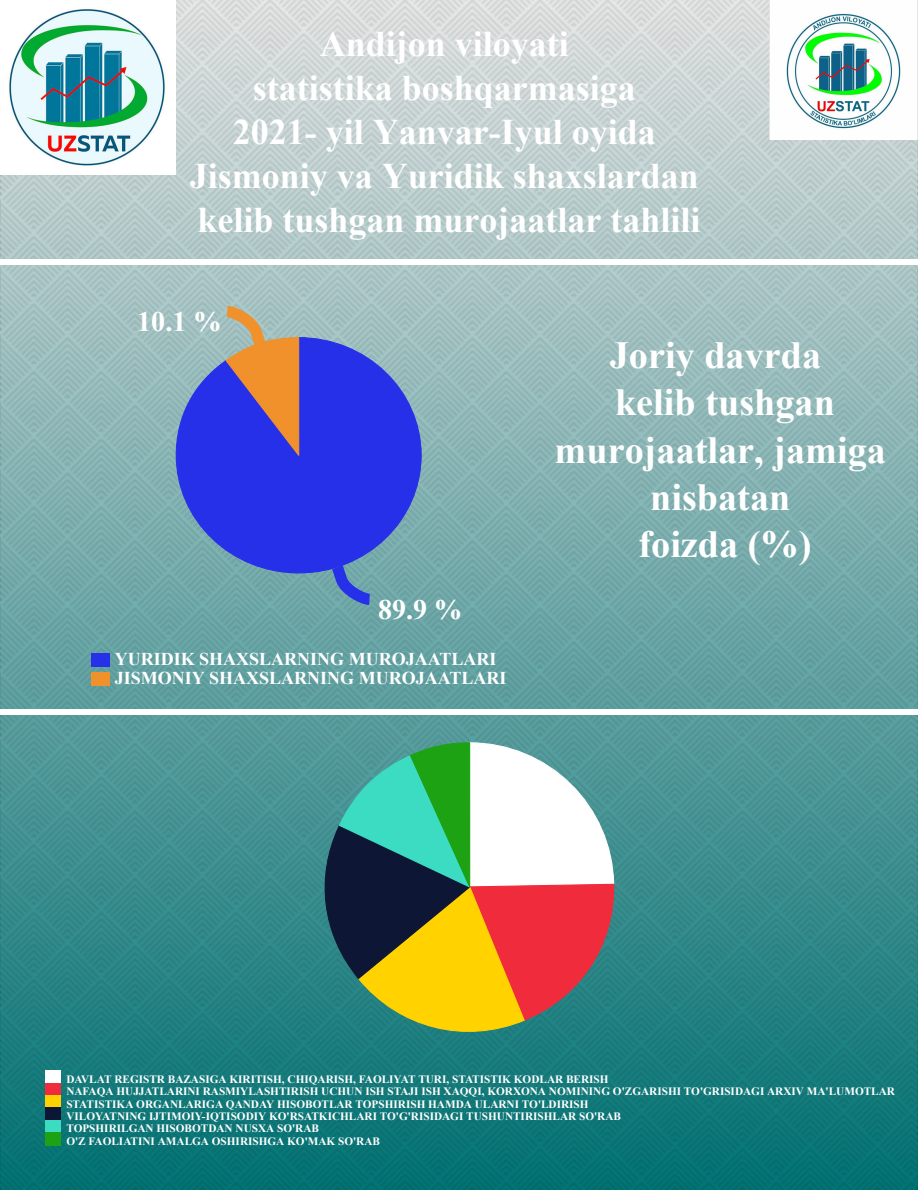
<style>
.page{position:relative;width:918px;height:1190px;background:#fff}
.page>*{position:absolute;margin:0;border:0;box-sizing:border-box;transform-origin:0 0}
.t1{font:700 38.25px/47.2px "Times New Roman";color:#fff;text-align:center}
.t2{font:700 36px/43.8px "Times New Roman";color:#fff;text-align:center}
.t3{font:700 28.2px "Times New Roman";color:#fff}
.t4{font:700 18px/19.2px "Times New Roman";color:#fff}
.t5{font:700 11.25px/12.3px "Times New Roman";color:#fff}
</style>
<div class="page">
<div style="left:0;top:0;width:918px;height:1189px;background:linear-gradient(to bottom,#dfdfdf,#027071)"></div>
<svg style="left:175px;top:336px;width:246px;height:238px;background:#3d4fdb"></svg>
<svg style="left:323px;top:553px;width:58px;height:57px;background:#5a82bc"></svg>
<svg style="left:216px;top:300px;width:84px;height:158px;background:#957b93"></svg>
<div style="left:91px;top:653px;width:18px;height:13px;background:#2630e8"></div>
<div style="left:91px;top:672px;width:18px;height:13px;background:#f0912c"></div>
<div style="left:0;top:259px;width:918px;height:5px;background:#fff"></div>
<img style="left:770px;top:0;width:148px;height:140px">
<svg style="left:315px;top:741px;width:300px;height:303px"></svg>
<div style="left:45px;top:1070px;width:16px;height:13px;background:#fff"></div>
<div style="left:45px;top:1082px;width:16px;height:14px;background:#f02c3c"></div>
<div style="left:45px;top:1095px;width:16px;height:13px;background:#ffd200"></div>
<div style="left:45px;top:1107px;width:16px;height:13px;background:#0e1635"></div>
<div style="left:45px;top:1119px;width:16px;height:14px;background:#3bdcc2"></div>
<div style="left:45px;top:1132px;width:16px;height:13px;background:#1da214"></div>
<div style="left:0;top:709px;width:918px;height:5px;background:#fff"></div>
<img style="left:0;top:0;width:175px;height:174px">
<h2 class="t2" style="left:190px;top:21px;width:512px">Andijon viloyati<br>statistika boshqarmasiga<br>2021- yil Yanvar-Iyul oyida<br>Jismoniy va Yuridik shaxslardan kelib tushgan murojaatlar tahlili</h2>
<h3 class="t3" style="left:137px;top:302px;width:86px">10.1 %</h3>
<h3 class="t3" style="left:378px;top:590px;width:86px">89.9 %</h3>
<h3 class="t4" style="left:115px;top:649px;width:393px">YURIDIK SHAXSLARNING MUROJAATLARI<br>JISMONIY SHAXSLARNING MUROJAATLARI</h3>
<h1 class="t1" style="left:555px;top:330px;width:333px">Joriy davrda<br>kelib tushgan murojaatlar, jamiga nisbatan<br>foizda (%)</h1>
<p class="t5" style="left:66px;top:1072px;width:830px">DAVLAT REGISTR BAZASIGA KIRITISH, CHIQARISH, FAOLIYAT TURI, STATISTIK KODLAR BERISH<br>NAFAQA HUJJATLARINI RASMIYLASHTIRISH UCHUN ISH STAJI ISH XAQQI, KORXONA NOMINING O'ZGARISHI TO'GRISIDAGI ARXIV MA'LUMOTLAR STATISTIKA ORGANLARIGA QANDAY HISOBOTLAR TOPSHIRISH HAMDA ULARNI TO'LDIRISH<br>VILOYATNING IJTIMOIY-IQTISODIY KO'RSATKICHLARI TO'G'RISIDAGI TUSHUNTIRISHLAR SO'RAB<br>TOPSHIRILGAN HISOBOTDAN NUSXA SO'RAB<br>O'Z FAOLIATINI AMALGA OSHIRISHGA KO'MAK SO'RAB</p>
</div>
